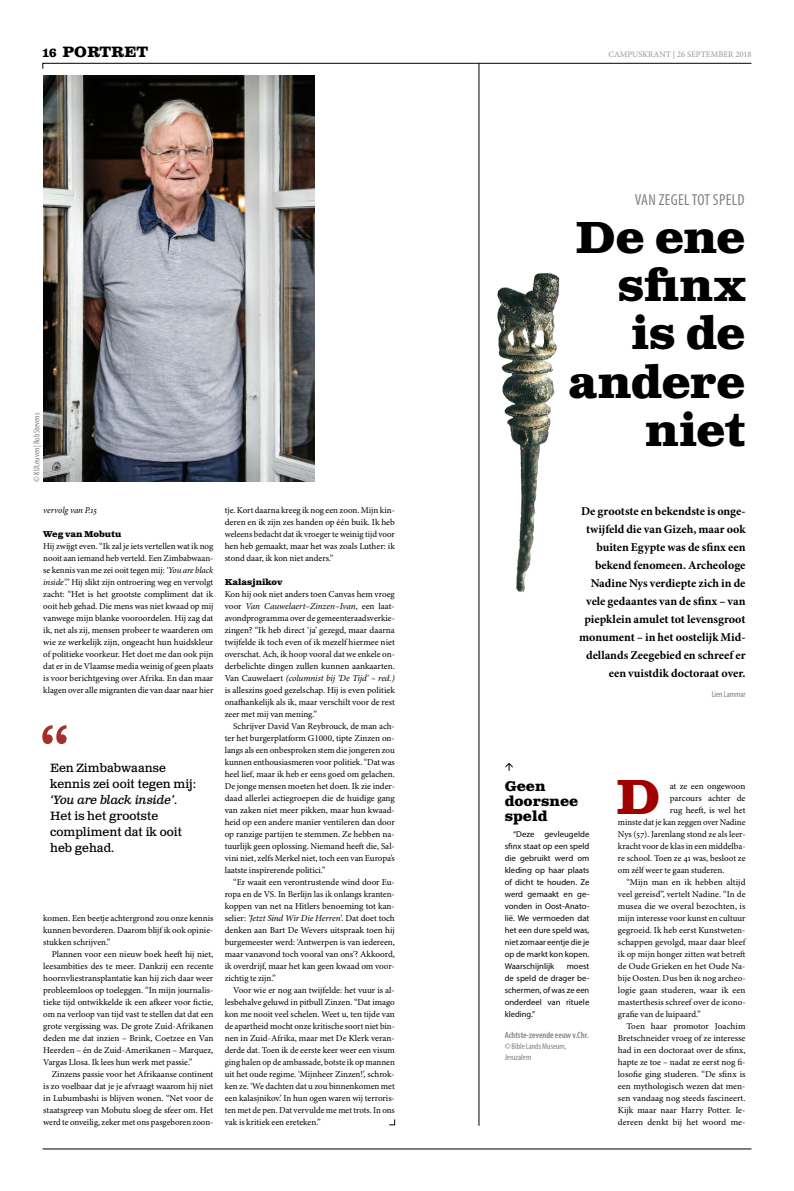
<style>
.page{position:relative;width:794px;height:1191px;background:#fff}
.page>*{position:absolute;margin:0;border:0;box-sizing:border-box;transform-origin:0 0}
.t1{font:700 49.4px "Clarendon Text Pro";color:#9f0000}
.t2{font:700 45px/48px "Clarendon Text Pro";letter-spacing:-.015em;color:#000;text-align:right}
.t3{font:condensed 16px "Myriad Pro";letter-spacing:.02em;color:#808285}
.t4{font:700 15px "Clarendon Text Pro";color:#000}
.t5{font:700 14px/15px "Clarendon Text Pro";color:#000}
.t6{font:700 12px/18px "Minion Pro";color:#000;text-align:right}
.t7{font:12px/16px "Clarendon Text Pro";color:#000}
.t8{font:9px/12px "Minion Pro";color:#000;text-align:justify}
.t9{font:600 condensed 9px "Myriad Pro";color:#808285}
.t10{font:italic 9px "Minion Pro";letter-spacing:-.005em;color:#000}
.t11{font:8.5px/12px "Myriad Pro";color:#000;text-align:justify}
.t12{font:condensed 8.5px/11px "Myriad Pro";color:#808285}
.t13{font:8.5px "Minion Pro";color:#939598}
.t14{font:700 8.5px "Clarendon Text Pro";color:#000}
.s1{font-size:12px}
.s2{font-style:italic}
</style>
<div class="page">
<svg style="left:42px;top:63px;width:710px;height:6px"></svg>
<hr style="left:43px;top:1148px;width:708px;height:1px;background:#000">
<hr style="left:479px;top:63px;width:1px;height:1062px;background:#000">
<img style="left:43px;top:76px;width:271px;height:406px">
<svg style="left:42px;top:725px;width:25px;height:19px"></svg>
<img style="left:497px;top:273px;width:63px;height:320px">
<h3 class="t4" style="left:43px;top:42px;width:107px"><span class="s1">16</span> PORTRET</h3>
<p class="t13" style="left:608px;top:48px;width:145px">CAMPUSKRANT | 26 SEPTEMBER 2018</p>
<p class="t12" style="left:31px;top:482px;width:70px;rotate:-90deg">© KU Leuven | Rob Stevens</p>
<p class="t10" style="left:43px;top:504px;width:55px">vervolg van P.15</p>
<p class="t14" style="left:43px;top:529px;width:80px">Weg van Mobutu</p>
<p class="t8" style="left:43px;top:540px;width:172px">Hij zwijgt even. “Ik zal je iets vertellen wat ik nog nooit aan iemand heb verteld. Een Zimbabwaan&shy;se kennis van me zei ooit tegen mij: <span class="s2">‘You are black inside’</span>.” Hij slikt zijn ontroering weg en vervolgt zacht: “Het is het grootste compliment dat ik ooit heb gehad. Die mens was niet kwaad op mij vanwege mijn blanke vooroordelen. Hij zag dat ik, net als zij, mensen probeer te waarderen om wie ze werkelijk zijn, ongeacht hun huidskleur of politieke voorkeur. Het doet me dan ook pijn dat er in de Vlaamse media weinig of geen plaats is voor berichtgeving over Afrika. En dan maar klagen over alle migranten die van daar naar hier</p>
<h3 class="t7" style="left:50px;top:760px;width:147px">Een Zimbabwaanse kennis zei ooit tegen mij: <span class="s2">‘You are black inside’</span>.<br>Het is het grootste compliment dat ik ooit heb gehad.</h3>
<p class="t8" style="left:43px;top:912px;width:172px">komen. Een beetje achtergrond zou onze kennis kunnen bevorderen. Daarom blijf ik ook opinie&shy;stukken schrijven.”</p>
<p class="t8" style="left:43px;top:948px;width:172px;text-indent:9px">Plannen voor een nieuw boek heeft hij niet, leesambities des te meer. Dankzij een recente hoornvliestransplantatie kan hij zich daar weer probleemloos op toeleggen. “In mijn journalis&shy;tieke tijd ontwikkelde ik een afkeer voor fictie, om na verloop van tijd vast te stellen dat dat een grote vergissing was. De grote Zuid-Afrikanen deden me dat inzien – Brink, Coetzee en Van Heerden – én de Zuid-Amerikanen – Marquez, Vargas Llosa. Ik lees hun werk met passie.”</p>
<p class="t8" style="left:43px;top:1068px;width:172px;text-indent:9px">Zinzens passie voor het Afrikaanse continent is zo voelbaar dat je je afvraagt waarom hij niet in Lubumbashi is blijven wonen. “Net voor de staatsgreep van Mobutu sloeg de sfeer om. Het werd te onveilig, zeker met ons pasgeboren zoon-</p>
<p class="t8" style="left:225px;top:504px;width:172px">tje. Kort daarna kreeg ik nog een zoon. Mijn kin&shy;deren en ik zijn zes handen op één buik. Ik heb weleens bedacht dat ik vroeger te weinig tijd voor hen heb gemaakt, maar het was zoals Luther: ik stond daar, ik kon niet anders.”</p>
<p class="t14" style="left:225px;top:577px;width:59px">Kalasjnikov</p>
<p class="t8" style="left:225px;top:588px;width:172px">Kon hij ook niet anders toen Canvas hem vroeg voor <span class="s2">Van Cauwelaert–Zinzen–Ivan</span>, een laat&shy;avondprogramma over de gemeenteraadsverkie&shy;zingen? “Ik heb direct ‘ja’ gezegd, maar daarna twijfelde ik toch even of ik mezelf hiermee niet overschat. Ach, ik hoop vooral dat we enkele on&shy;derbelichte dingen zullen kunnen aankaarten.<br>Van Cauwelaert <span class="s2">(columnist bij ‘De Tijd’ – red.) </span>is alleszins goed gezelschap. Hij is even politiek onafhankelijk als ik, maar verschilt voor de rest zeer met mij van mening.”</p>
<p class="t8" style="left:225px;top:720px;width:172px;text-indent:9px">Schrijver David Van Reybrouck, de man ach&shy;ter het burgerplatform G1000, tipte Zinzen on&shy;langs als een onbesproken stem die jongeren zou kunnen enthousiasmeren voor politiek. “Dat was heel lief, maar ik heb er eens goed om gelachen.<br>De jonge mensen moeten het doen. Ik zie inder&shy;daad allerlei actiegroepen die de huidige gang van zaken niet meer pikken, maar hun kwaad&shy;heid op een andere manier ventileren dan door op ranzige partijen te stemmen. Ze hebben na&shy;tuurlijk geen oplossing. Niemand heeft die, Sal&shy;vini niet, zelfs Merkel niet, toch een van Europa’s laatste inspirerende politici.”</p>
<p class="t8" style="left:225px;top:876px;width:172px;text-indent:9px">“Er waait een verontrustende wind door Eu&shy;ropa en de VS. In Berlijn las ik onlangs kranten&shy;koppen van net na Hitlers benoeming tot kan&shy;selier: <span class="s2">‘Jetzt Sind Wir Die Herren’</span>. Dat doet toch denken aan Bart De Wevers uitspraak toen hij burgemeester werd: ‘Antwerpen is van iedereen, maar vanavond toch vooral van ons’? Akkoord, ik overdrijf, maar het kan geen kwaad om voor&shy;zichtig te zijn.”</p>
<p class="t8" style="left:225px;top:984px;width:172px;text-indent:9px">Voor wie er nog aan twijfelde: het vuur is al&shy;lesbehalve geluwd in pitbull Zinzen. “Dat imago kon me nooit veel schelen. Weet u, ten tijde van de apartheid mocht onze kritische soort niet bin&shy;nen in Zuid-Afrika, maar met De Klerk veran&shy;derde dat. Toen ik de eerste keer weer een visum ging halen op de ambassade, botste ik op mannen uit het oude regime. ‘Mijnheer Zinzen!’, schrok&shy;ken ze. ‘We dachten dat u zou binnenkomen met een kalasjnikov.’ In hun ogen waren wij terroris&shy;ten met de pen. Dat vervulde me met trots. In ons vak is kritiek een ereteken.”</p>
<h3 class="t3" style="left:635px;top:190px;width:111px">VAN ZEGEL TOT SPELD</h3>
<h2 class="t2" style="left:568px;top:216px;width:179px">De ene sfinx is de andere niet</h2>
<p class="t6" style="left:579px;top:502px;width:168px">De grootste en bekendste is onge&shy;twijfeld die van Gizeh, maar ook buiten Egypte was de sfinx een bekend fenomeen. Archeologe<br>Nadine Nys verdiepte zich in de vele gedaantes van de sfinx – van piepklein amulet tot levensgroot monument – in het oostelijk Mid&shy;dellands Zeegebied en schreef er een vuistdik doctoraat over.</p>
<p class="t12" style="left:711px;top:688px;width:35px">Lien Lammar</p>
<h3 class="t5" style="left:505px;top:779px;width:75px">Geen doorsnee speld</h3>
<p class="t11" style="left:505px;top:828px;width:86px;text-indent:9px">“Deze gevleugelde sfinx staat op een speld die gebruikt werd om kleding op haar plaats of dicht te houden. Ze werd gemaakt en ge&shy;vonden in Oost-Anato&shy;lië. We vermoeden dat het een dure speld was, niet zomaar eentje die je op de markt kon kopen.<br>Waarschijnlijk</p>
<p class="t11" style="left:505px;top:960px;width:86px;text-indent:62px">moest de speld de drager be&shy;schermen, of was ze een onderdeel van rituele kleding.”</p>
<p class="t9" style="left:505px;top:1029px;width:85px">Achtste-zevende eeuw v.Chr.</p>
<p class="t12" style="left:505px;top:1040px;width:63px">© Bible Lands Museum,<br>Jeruzalem</p>
<h1 class="t1" style="left:616px;top:766px;width:46px">D</h1>
<p class="t8" style="left:669px;top:780px;width:77px">at ze een ongewoon</p>
<p class="t8" style="left:669px;top:792px;width:77px">parcours achter de</p>
<p class="t8" style="left:669px;top:804px;width:77px">rug heeft, is wel het</p>
<p class="t8" style="left:618px;top:816px;width:129px">minste dat je kan zeggen over Nadine</p>
<p class="t8" style="left:618px;top:828px;width:129px">Nys (57). Jarenlang stond ze als leer-</p>
<p class="t8" style="left:618px;top:840px;width:129px">kracht voor de klas in een middelba-</p>
<p class="t8" style="left:618px;top:852px;width:129px">re school. Toen ze 41 was, besloot ze</p>
<p class="t8" style="left:618px;top:864px;width:108px">om zélf weer te gaan studeren.</p>
<p class="t8" style="left:626px;top:876px;width:121px">“Mijn man en ik hebben altijd</p>
<p class="t8" style="left:618px;top:888px;width:129px">veel gereisd”, vertelt Nadine. “In de</p>
<p class="t8" style="left:618px;top:900px;width:129px">musea die we overal bezochten, is</p>
<p class="t8" style="left:618px;top:912px;width:129px">mijn interesse voor kunst en cultuur</p>
<p class="t8" style="left:618px;top:924px;width:129px">gegroeid. Ik heb eerst Kunstweten-</p>
<p class="t8" style="left:618px;top:936px;width:129px">schappen gevolgd, maar daar bleef</p>
<p class="t8" style="left:618px;top:948px;width:129px">ik op mijn honger zitten wat betreft</p>
<p class="t8" style="left:618px;top:960px;width:129px">de Oude Grieken en het Oude Na-</p>
<p class="t8" style="left:618px;top:972px;width:129px">bije Oosten. Dus ben ik nog archeo-</p>
<p class="t8" style="left:618px;top:984px;width:129px">logie gaan studeren, waar ik een</p>
<p class="t8" style="left:618px;top:996px;width:129px">masterthesis schreef over de icono-</p>
<p class="t8" style="left:618px;top:1008px;width:84px">grafie van de luipaard.”</p>
<p class="t8" style="left:626px;top:1020px;width:121px">Toen haar promotor Joachim</p>
<p class="t8" style="left:618px;top:1032px;width:129px">Bretschneider vroeg of ze interesse</p>
<p class="t8" style="left:618px;top:1044px;width:129px">had in een doctoraat over de sfinx,</p>
<p class="t8" style="left:618px;top:1056px;width:129px">hapte ze toe – nadat ze eerst nog fi-</p>
<p class="t8" style="left:618px;top:1068px;width:129px">losofie ging studeren. “De sfinx is</p>
<p class="t8" style="left:618px;top:1080px;width:129px">een mythologisch wezen dat men-</p>
<p class="t8" style="left:618px;top:1092px;width:129px">sen vandaag nog steeds fascineert.</p>
<p class="t8" style="left:618px;top:1104px;width:129px">Kijk maar naar Harry Potter. Ie-</p>
<p class="t8" style="left:618px;top:1116px;width:129px">dereen denkt bij het woord me-</p>
</div>
